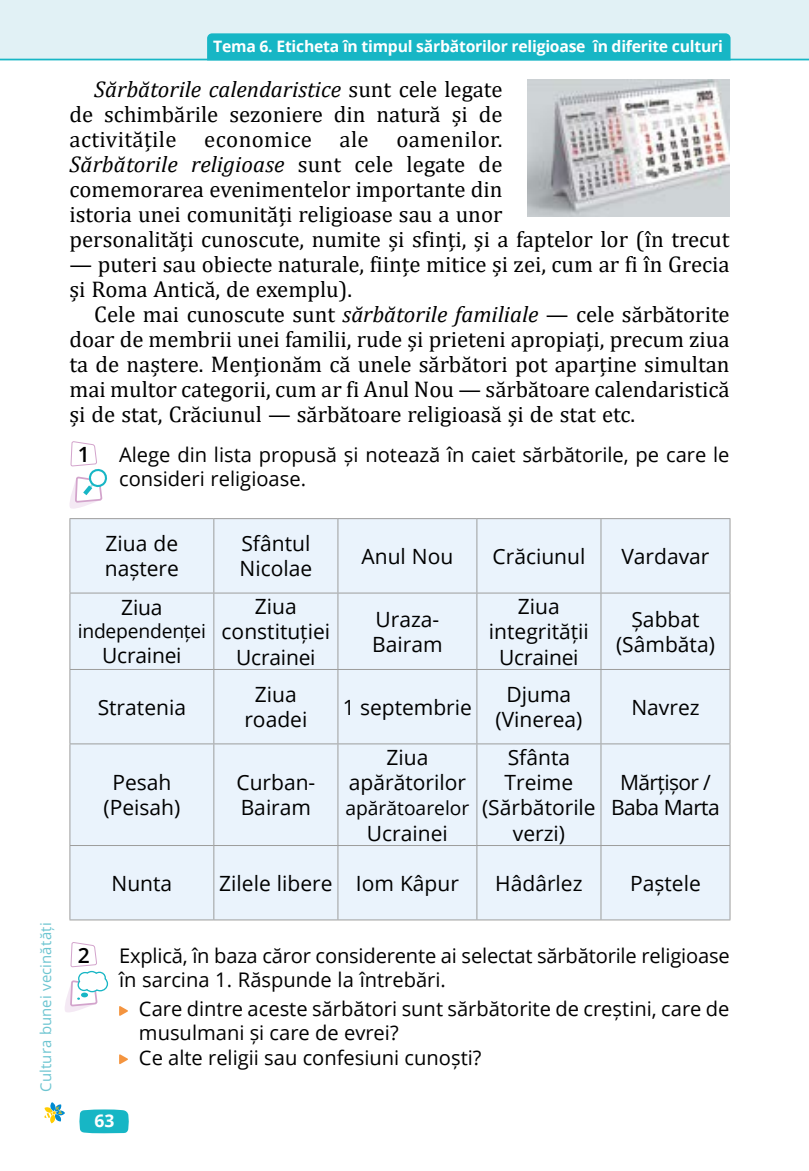
<style>
.page{position:relative;width:809px;height:1171px;background:#fff}
.page>*{position:absolute;margin:0;border:0;box-sizing:border-box;transform-origin:0 0}
.t1{font:22.75px/25px "Cambria";color:#000}
.t2{font:21px/25.2px "Open Sans";color:#000;text-align:center}
.t3{font:21px/25.2px "Open Sans";letter-spacing:-.03em;color:#000;text-align:center}
.t4{font:600 21px "Open Sans";color:#000}
.t5{font:20.12px/24.5px "Open Sans";color:#000}
.t6{font:19.25px "Open Sans";letter-spacing:-.005em;color:#000}
.t7{font:700 17.5px "Open Sans";color:#fff}
.t8{font:700 15.75px "Open Sans";letter-spacing:-.015em;color:#fff}
.t9{font:14.88px "Open Sans";letter-spacing:.01em;color:#6dc5d1}
.t10{font:700 5.25px/4.4px "Eurofurencebold";color:#fc0;text-align:center}
.s1{font-style:italic}
</style>
<div class="page">
<svg style="left:79px;top:1109px;width:50px;height:24px"></svg>
<svg style="left:44px;top:1102px;width:21px;height:21px"></svg>
<div style="left:70px;top:519px;width:659px;height:400px;background:#eaf3fc"></div>
<hr style="left:69px;top:518px;width:145px;height:1px;background:#9d9d9c">
<hr style="left:69px;top:519px;width:1px;height:73px;background:#9d9d9c">
<hr style="left:214px;top:518px;width:124px;height:1px;background:#9d9d9c">
<hr style="left:213px;top:519px;width:1px;height:73px;background:#9d9d9c">
<hr style="left:338px;top:518px;width:139px;height:1px;background:#9d9d9c">
<hr style="left:337px;top:519px;width:1px;height:73px;background:#9d9d9c">
<hr style="left:477px;top:518px;width:124px;height:1px;background:#9d9d9c">
<hr style="left:476px;top:519px;width:1px;height:73px;background:#9d9d9c">
<hr style="left:601px;top:518px;width:129px;height:1px;background:#9d9d9c">
<hr style="left:600px;top:519px;width:1px;height:73px;background:#9d9d9c">
<hr style="left:729px;top:519px;width:1px;height:73px;background:#9d9d9c">
<hr style="left:69px;top:592px;width:145px;height:1px;background:#9d9d9c">
<hr style="left:69px;top:593px;width:1px;height:76px;background:#9d9d9c">
<hr style="left:214px;top:592px;width:124px;height:1px;background:#9d9d9c">
<hr style="left:213px;top:593px;width:1px;height:76px;background:#9d9d9c">
<hr style="left:338px;top:592px;width:139px;height:1px;background:#9d9d9c">
<hr style="left:337px;top:593px;width:1px;height:76px;background:#9d9d9c">
<hr style="left:477px;top:592px;width:124px;height:1px;background:#9d9d9c">
<hr style="left:476px;top:593px;width:1px;height:76px;background:#9d9d9c">
<hr style="left:601px;top:592px;width:129px;height:1px;background:#9d9d9c">
<hr style="left:600px;top:593px;width:1px;height:76px;background:#9d9d9c">
<hr style="left:729px;top:593px;width:1px;height:76px;background:#9d9d9c">
<hr style="left:69px;top:669px;width:145px;height:1px;background:#9d9d9c">
<hr style="left:69px;top:670px;width:1px;height:73px;background:#9d9d9c">
<hr style="left:214px;top:669px;width:124px;height:1px;background:#9d9d9c">
<hr style="left:213px;top:670px;width:1px;height:73px;background:#9d9d9c">
<hr style="left:338px;top:669px;width:139px;height:1px;background:#9d9d9c">
<hr style="left:337px;top:670px;width:1px;height:73px;background:#9d9d9c">
<hr style="left:477px;top:669px;width:124px;height:1px;background:#9d9d9c">
<hr style="left:476px;top:670px;width:1px;height:73px;background:#9d9d9c">
<hr style="left:601px;top:669px;width:129px;height:1px;background:#9d9d9c">
<hr style="left:600px;top:670px;width:1px;height:73px;background:#9d9d9c">
<hr style="left:729px;top:670px;width:1px;height:73px;background:#9d9d9c">
<hr style="left:69px;top:743px;width:145px;height:1px;background:#9d9d9c">
<hr style="left:69px;top:744px;width:1px;height:101px;background:#9d9d9c">
<hr style="left:214px;top:743px;width:124px;height:1px;background:#9d9d9c">
<hr style="left:213px;top:744px;width:1px;height:101px;background:#9d9d9c">
<hr style="left:338px;top:743px;width:139px;height:1px;background:#9d9d9c">
<hr style="left:337px;top:744px;width:1px;height:101px;background:#9d9d9c">
<hr style="left:477px;top:743px;width:124px;height:1px;background:#9d9d9c">
<hr style="left:476px;top:744px;width:1px;height:101px;background:#9d9d9c">
<hr style="left:601px;top:743px;width:129px;height:1px;background:#9d9d9c">
<hr style="left:600px;top:744px;width:1px;height:101px;background:#9d9d9c">
<hr style="left:729px;top:744px;width:1px;height:101px;background:#9d9d9c">
<hr style="left:69px;top:845px;width:145px;height:1px;background:#9d9d9c">
<hr style="left:69px;top:846px;width:1px;height:73px;background:#9d9d9c">
<hr style="left:214px;top:845px;width:124px;height:1px;background:#9d9d9c">
<hr style="left:213px;top:846px;width:1px;height:73px;background:#9d9d9c">
<hr style="left:338px;top:845px;width:139px;height:1px;background:#9d9d9c">
<hr style="left:337px;top:846px;width:1px;height:73px;background:#9d9d9c">
<hr style="left:477px;top:845px;width:124px;height:1px;background:#9d9d9c">
<hr style="left:476px;top:846px;width:1px;height:73px;background:#9d9d9c">
<hr style="left:601px;top:845px;width:129px;height:1px;background:#9d9d9c">
<hr style="left:600px;top:846px;width:1px;height:73px;background:#9d9d9c">
<hr style="left:729px;top:846px;width:1px;height:73px;background:#9d9d9c">
<hr style="left:69px;top:919px;width:145px;height:1px;background:#9d9d9c">
<hr style="left:214px;top:919px;width:124px;height:1px;background:#9d9d9c">
<hr style="left:338px;top:919px;width:139px;height:1px;background:#9d9d9c">
<hr style="left:477px;top:919px;width:124px;height:1px;background:#9d9d9c">
<hr style="left:601px;top:919px;width:129px;height:1px;background:#9d9d9c">
<svg style="left:119px;top:1006px;width:9px;height:10px"></svg>
<svg style="left:119px;top:1054px;width:9px;height:10px"></svg>
<svg style="left:69px;top:441px;width:41px;height:135px"></svg>
<svg style="left:65px;top:906px;width:44px;height:106px"></svg>
<img style="left:527px;top:79px;width:202px;height:137px">
<div style="left:0;top:0;width:809px;height:59px;background:#e1f1f5"></div>
<hr style="left:0;top:59px;width:809px;height:1px;background:#17b6c5">
<div style="left:207px;top:33px;width:523px;height:26px;background:#17b6c5"></div>
<p class="t8" style="left:213px;top:35px;width:511px">Tema 6. Eticheta în timpul sărbătorilor religioase în diferite culturi</p>
<p class="t1" style="left:69px;top:77px;width:661px;text-indent:25px"><span class="s1">Sărbătorile calendaristice</span> sunt cele legate<br>de schimbările sezoniere din natură și de<br>activitățile economice ale oamenilor.<br><span class="s1">Sărbătorile religioase</span> sunt cele legate de<br>comemorarea evenimentelor importante din<br>istoria unei comunități religioase sau a unor<br>personalități cunoscute, numite și sfinți, și a faptelor lor (în trecut</p>
<p class="t1" style="left:69px;top:252px;width:661px">— puteri sau obiecte naturale, ființe mitice și zei, cum ar fi în Grecia și Roma Antică, de exemplu).</p>
<p class="t1" style="left:69px;top:302px;width:661px;text-align:justify;text-indent:25px">Cele mai cunoscute sunt <span class="s1">sărbătorile familiale</span> — cele sărbătorite doar de membrii unei familii, rude și prieteni apropiați, precum ziua ta de naștere. Menționăm că unele sărbători pot aparține simultan mai multor categorii, cum ar fi Anul Nou — sărbătoare calendaristică și de stat, Crăciunul — sărbătoare religioasă și de stat etc.</p>
<p class="t5" style="left:119px;top:442px;width:612px">Alege din lista propusă și notează în caiet sărbătorile, pe care le consideri religioase.</p>
<p class="t4" style="left:78px;top:440px;width:13px">1</p>
<p class="t2" style="left:105px;top:530px;width:76px;text-align:left">Ziua de naștere</p>
<p class="t2" style="left:239px;top:530px;width:74px;text-align:left">Sfântul<br>Nicolae</p>
<p class="t2" style="left:121px;top:594px;width:43px">Ziua</p>
<p class="t6" style="left:78px;top:618px;width:130px">independenței</p>
<p class="t2" style="left:102px;top:643px;width:81px">Ucrainei</p>
<p class="t2" style="left:98px;top:694px;width:90px">Stratenia</p>
<p class="t2" style="left:222px;top:593px;width:110px">Ziua constituției<br>Ucrainei</p>
<p class="t2" style="left:244px;top:681px;width:64px">Ziua roadei</p>
<p class="t2" style="left:103px;top:769px;width:78px">Pesah (Peisah)</p>
<p class="t2" style="left:236px;top:769px;width:80px;text-align:left">Curban-<br>Bairam</p>
<p class="t2" style="left:361px;top:543px;width:93px">Anul Nou</p>
<p class="t2" style="left:492px;top:543px;width:94px">Crăciunul</p>
<p class="t2" style="left:621px;top:543px;width:90px">Vardavar</p>
<p class="t2" style="left:372px;top:606px;width:72px;text-align:left">Uraza-<br>Bairam</p>
<p class="t2" style="left:343px;top:694px;width:130px">1 septembrie</p>
<p class="t2" style="left:349px;top:744px;width:119px">Ziua apărătorilor</p>
<p class="t6" style="left:345px;top:795px;width:125px">apărătoarelor</p>
<p class="t2" style="left:367px;top:820px;width:82px">Ucrainei</p>
<p class="t2" style="left:489px;top:593px;width:101px">Ziua integrității<br>Ucrainei</p>
<p class="t2" style="left:495px;top:681px;width:88px">Djuma (Vinerea)</p>
<p class="t2" style="left:482px;top:744px;width:115px">Sfânta<br>Treime (Sărbătorile verzi)</p>
<p class="t2" style="left:616px;top:606px;width:100px">Șabbat (Sâmbăta)</p>
<p class="t2" style="left:631px;top:694px;width:70px">Navrez</p>
<p class="t3" style="left:611px;top:769px;width:110px">Mărțișor /<br>Baba Маrtа</p>
<p class="t9" style="left:35px;top:1091px;width:171px;rotate:-90deg">Cultura bunei vecinătăți</p>
<p class="t10" style="left:56px;top:1106px;width:7px">К<br>Д</p>
<p class="t4" style="left:78px;top:940px;width:13px">2</p>
<p class="t2" style="left:111px;top:870px;width:62px">Nunta</p>
<p class="t2" style="left:219px;top:870px;width:241px">Zilele libere Iom Kâpur</p>
<p class="t2" style="left:495px;top:870px;width:89px">Hâdârlez</p>
<p class="t2" style="left:630px;top:870px;width:72px">Paștele</p>
<p class="t5" style="left:119px;top:942px;width:612px">Explică, în baza căror considerente ai selectat sărbătorile religioase în sarcina 1. Răspunde la întrebări.</p>
<p class="t5" style="left:139px;top:996px;width:592px">Care dintre aceste sărbători sunt sărbătorite de creștini, care de musulmani și care de evrei?<br>Ce alte religii sau confesiuni cunoști?</p>
<p class="t7" style="left:94px;top:1108px;width:21px">63</p>
</div>
